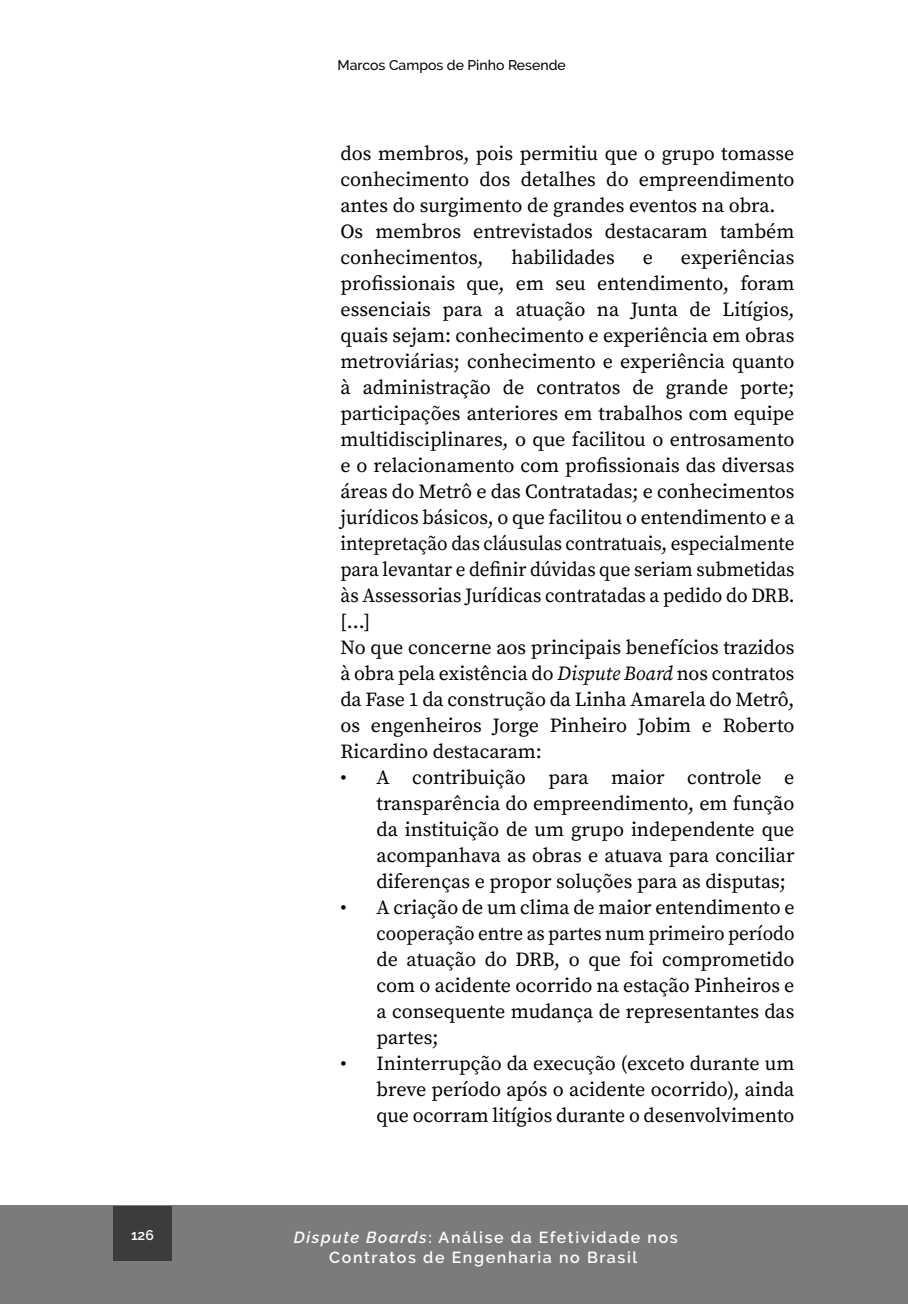
<style>
.page{position:relative;width:908px;height:1304px;background:#fff}
.page>*{position:absolute;margin:0;border:0;box-sizing:border-box;transform-origin:0 0}
.t1{font:20px/26px "Source Serif Pro";color:#000;text-align:justify}
.t2{font:600 16px/20px "Raleway";letter-spacing:.1em;color:#fff;text-align:center}
.t3{font:500 14px "Raleway";color:#000}
.t4{font:600 14px "Raleway";color:#fff}
.s1{font-style:italic}
</style>
<div class="page">
<div style="left:0;top:1205px;width:907px;height:99px;background:#7c7b7b"></div>
<div style="left:113px;top:1206px;width:58px;height:54px;background:#3c3c3b"></div>
<p class="t3" style="left:337px;top:57px;width:229px">Marcos Campos de Pinho Resende</p>
<p class="t1" style="left:340px;top:140px;width:455px;text-align:left">dos membros, pois permitiu que o grupo tomasse conhecimento dos detalhes do empreendimento antes do surgimento de grandes eventos na obra.<br>Os membros entrevistados destacaram também conhecimentos,</p>
<p class="t1" style="left:340px;top:244px;width:455px;text-align:left;text-indent:340px">experiências profissionais que, em seu entendimento, foram essenciais para a atuação na Junta de Litígios, quais sejam: conhecimento e experiência em obras metroviárias; conhecimento e experiência quanto à administração de contratos de grande porte; participações anteriores em trabalhos com equipe multidisciplinares, o que facilitou o entrosamento e o relacionamento com profissionais das diversas áreas do Metrô e das Contratadas; e conhecimentos jurídicos básicos, o que facilitou o entendimento e a intepretação das cláusulas contratuais, especialmente para levantar e definir dúvidas que seriam submetidas às Assessorias Jurídicas contratadas a pedido do DRB. [...]<br>No que concerne aos principais benefícios trazidos à obra pela existência do <span class="s1">Dispute Board</span> nos contratos da Fase 1 da construção da Linha Amarela do Metrô, os engenheiros Jorge Pinheiro Jobim e Roberto Ricardino destacaram:</p>
<p class="t1" style="left:376px;top:764px;width:419px;text-indent:-36px">• A contribuição para maior controle e transparência do empreendimento, em função da instituição de um grupo independente que acompanhava as obras e atuava para conciliar diferenças e propor soluções para as disputas;</p>
<p class="t1" style="left:376px;top:894px;width:419px;text-indent:-36px">• A criação de um clima de maior entendimento e cooperação entre as partes num primeiro período de atuação do DRB, o que foi comprometido com o acidente ocorrido na estação Pinheiros e a consequente mudança de representantes das partes;</p>
<p class="t1" style="left:376px;top:1050px;width:419px;text-indent:-36px">• Ininterrupção da execução (exceto durante um breve período após o acidente ocorrido), ainda que ocorram litígios durante o desenvolvimento</p>
<p class="t1" style="left:511px;top:244px;width:105px">habilidades</p>
<p class="t1" style="left:642px;top:244px;width:12px">e</p>
<p class="t4" style="left:131px;top:1227px;width:24px">126</p>
<p class="t2" style="left:293px;top:1227px;width:385px"><span class="s1">Dispute Boards</span>: Análise da Efetividade nos<br>Contratos de Engenharia no Brasil</p>
</div>
